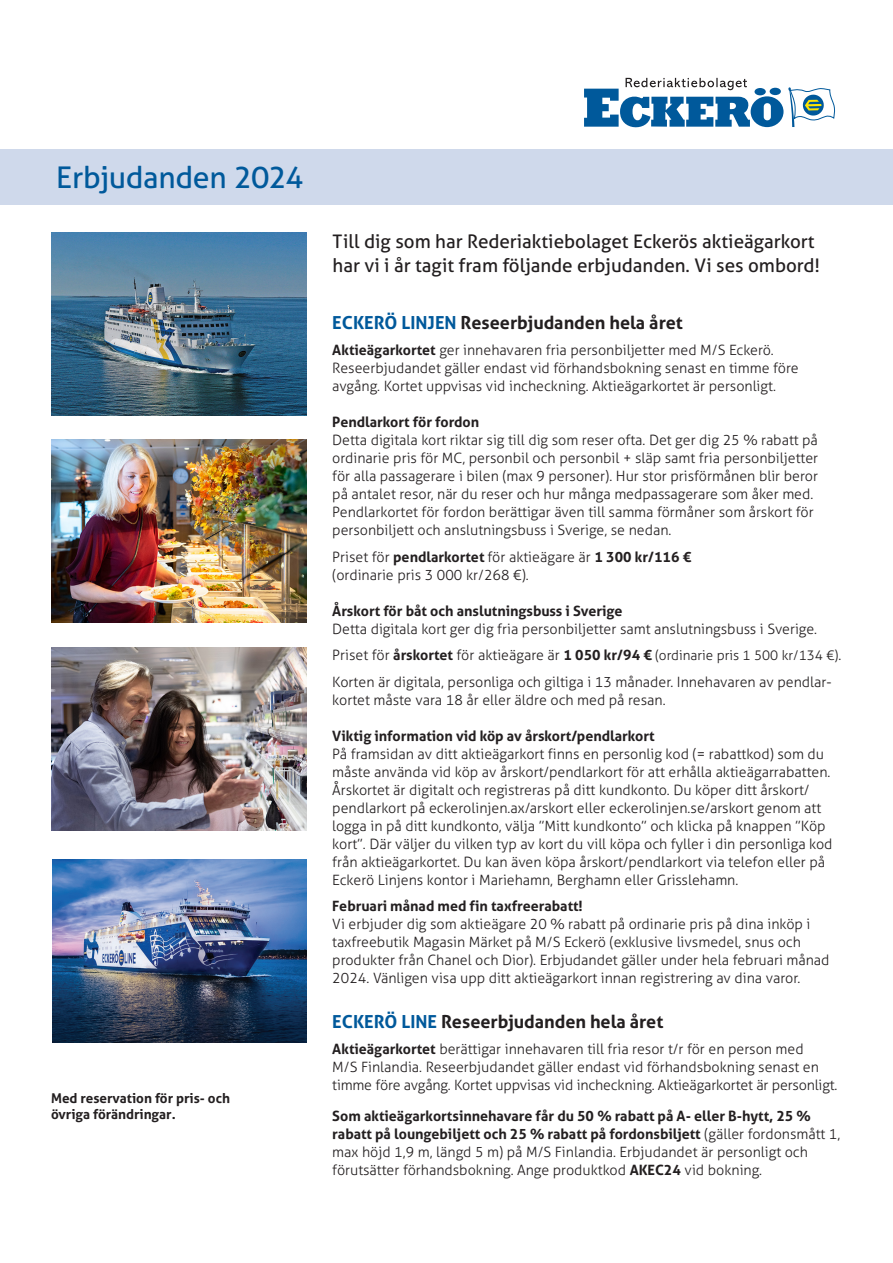
<style>
.page{position:relative;width:893px;height:1263px;background:#fff}
.page>*{position:absolute;margin:0;border:0;box-sizing:border-box;transform-origin:0 0}
.t1{font:30px "Aller";letter-spacing:-.01em;color:#00599b}
.t2{font:18.75px/24px "Aller";color:#231f20}
.t3{font:700 18px "Aller";color:#231f20}
.t4{font:300 14.25px/18px "Aller";color:#231f20}
.t5{font:300 13.5px "Aller";color:#231f20}
.t6{font:700 13.5px "Aller";color:#231f20}
.s1{color:#00599b}
.s2{font-weight:700}
.s3{font-size:14.25px}
.s4{font-weight:700;font-size:14.25px}
</style>
<div class="page">
<div style="left:0;top:149px;width:893px;height:56px;background:#cfd9eb"></div>
<svg style="left:584px;top:78px;width:251px;height:50px"></svg>
<img style="left:52px;top:233px;width:255px;height:182px">
<img style="left:51px;top:647px;width:256px;height:183px">
<img style="left:51px;top:440px;width:256px;height:183px">
<img style="left:53px;top:859px;width:254px;height:183px">
<p class="t1" style="left:56px;top:159px;width:249px">Erbjudanden 2024</p>
<p class="t6" style="left:51px;top:1089px;width:181px">Med reservation för pris- och</p>
<p class="t6" style="left:51px;top:1106px;width:126px">övriga förändringar.</p>
<p class="t2" style="left:333px;top:230px;width:489px">Till dig som har Rederiaktiebolaget Eckerös aktieägarkort har vi i år tagit fram följande erbjudanden. Vi ses ombord!</p>
<p class="t3" style="left:332px;top:311px;width:352px"><span class="s1">ECKERÖ LINJEN</span> Reseerbjudanden hela året</p>
<p class="t4" style="left:332px;top:341px;width:468px"><span class="s2">Aktieägarkortet</span> ger innehavaren fria personbiljetter med M/S Eckerö.<br>Reseerbjudandet gäller endast vid förhandsbokning senast en timme före avgång. Kortet uppvisas vid incheckning. Aktieägarkortet är personligt.</p>
<p class="t4" style="left:332px;top:413px;width:487px"><span class="s2">Pendlarkort för fordon<br></span>Detta digitala kort riktar sig till dig som reser ofta. Det ger dig 25 % rabatt på ordinarie pris för MC, personbil och personbil + släp samt fria personbiljetter för alla passagerare i bilen (max 9 personer). Hur stor prisförmånen blir beror på antalet resor, när du reser och hur många medpassagerare som åker med.<br>Pendlarkortet för fordon berättigar även till samma förmåner som årskort för personbiljett och anslutningsbuss i Sverige, se nedan.</p>
<p class="t4" style="left:332px;top:548px;width:361px">Priset för <span class="s2">pendlarkortet</span> för aktieägare är <span class="s2">1 300 kr/116 € </span>(ordinarie pris 3 000 kr/268 €).</p>
<p class="t4" style="left:332px;top:602px;width:486px"><span class="s2">Årskort för båt och anslutningsbuss i Sverige<br></span>Detta digitala kort ger dig fria personbiljetter samt anslutningsbuss i Sverige.</p>
<p class="t5" style="left:332px;top:647px;width:511px"><span class="s3">Priset för</span> <span class="s4">årskortet</span> <span class="s3">för aktieägare är</span> <span class="s4">1 050 kr/94 €</span> (ordinarie pris 1 500 kr/134 €)<span class="s3">.</span></p>
<p class="t4" style="left:332px;top:673px;width:501px">Korten är digitala, personliga och giltiga i 13 månader. Innehavaren av pendlar&shy;kortet måste vara 18 år eller äldre och med på resan.</p>
<p class="t4" style="left:332px;top:727px;width:502px"><span class="s2">Viktig information vid köp av årskort/pendlarkort<br></span>På framsidan av ditt aktieägarkort finns en personlig kod (= rabattkod) som du måste använda vid köp av årskort/pendlarkort för att erhålla aktieägarrabatten.<br>Årskortet är digitalt och registreras på ditt kundkonto. Du köper ditt årskort/ pendlarkort på eckerolinjen.ax/arskort eller eckerolinjen.se/arskort genom att logga in på ditt kundkonto, välja ”Mitt kundkonto” och klicka på knappen ”Köp kort”. Där väljer du vilken typ av kort du vill köpa och fyller i din personliga kod från aktieägarkortet. Du kan även köpa årskort/pendlarkort via telefon eller på Eckerö Linjens kontor i Mariehamn, Berghamn eller Grisslehamn.</p>
<p class="t4" style="left:332px;top:897px;width:499px"><span class="s2">Februari månad med fin taxfreerabatt!<br></span>Vi erbjuder dig som aktieägare 20 % rabatt på ordinarie pris på dina inköp i taxfreebutik Magasin Märket på M/S Eckerö (exklusive livsmedel, snus och produkter från Chanel och Dior). Erbjudandet gäller under hela februari månad 2024. Vänligen visa upp ditt aktieägarkort innan registrering av dina varor.</p>
<p class="t3" style="left:332px;top:1010px;width:332px"><span class="s1">ECKERÖ LINE</span> Reseerbjudanden hela året</p>
<p class="t4" style="left:332px;top:1040px;width:507px"><span class="s2">Aktieägarkortet</span> berättigar innehavaren till fria resor t/r för en person med<br>M/S Finlandia. Reseerbjudandet gäller endast vid förhandsbokning senast en timme före avgång. Kortet uppvisas vid incheckning. Aktieägarkortet är personligt.</p>
<p class="t4" style="left:332px;top:1107px;width:510px"><span class="s2">Som aktieägarkortsinnehavare får du 50 % rabatt på A- eller B-hytt, 25 % rabatt på loungebiljett och 25 % rabatt på fordonsbiljett</span> (gäller fordonsmått 1, max höjd 1,9 m, längd 5 m) på M/S Finlandia. Erbjudandet är personligt och förutsätter förhandsbokning. Ange produktkod <span class="s2">AKEC24</span> vid bokning.</p>
</div>
